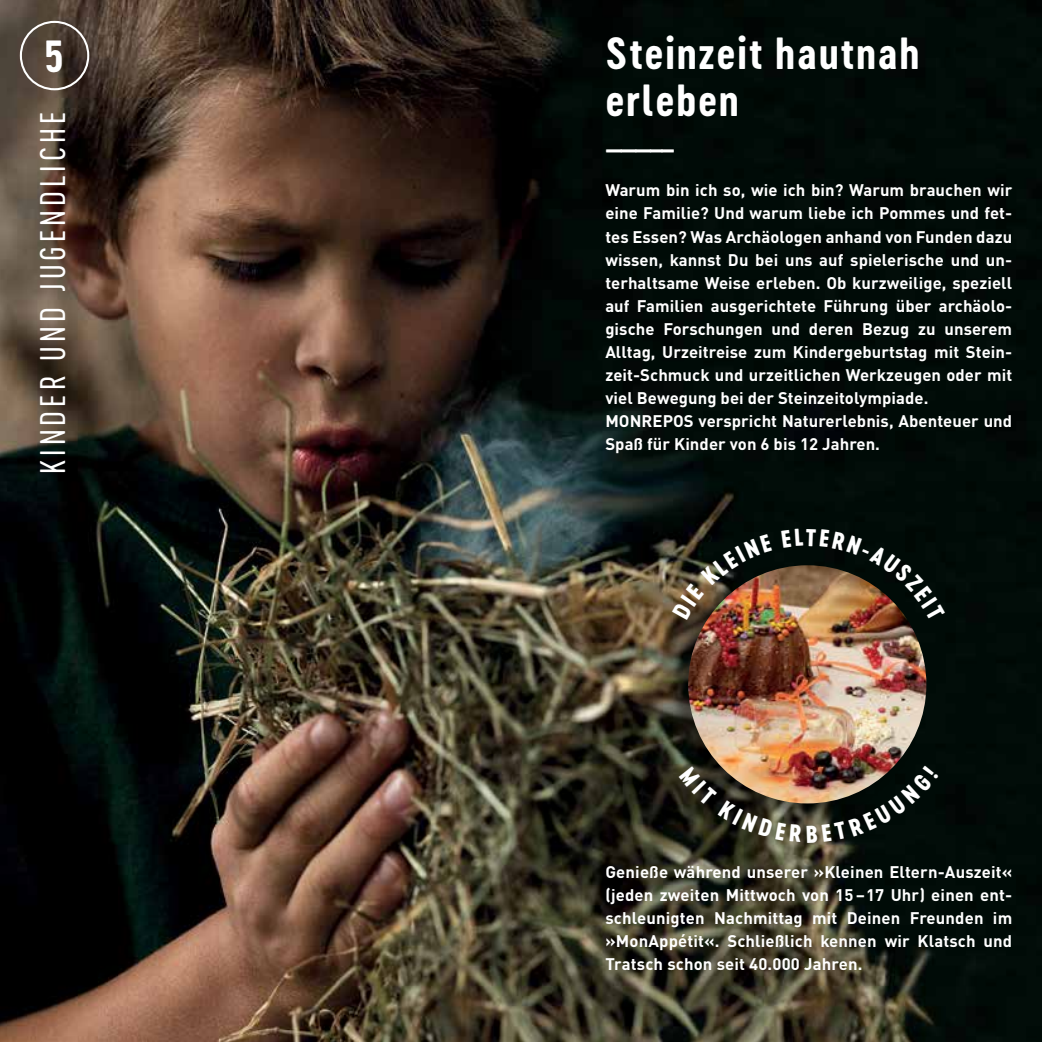
<style>
.page{position:relative;width:1042px;height:1042px;background:#fff}
.page>*{position:absolute;margin:0;border:0;box-sizing:border-box;transform-origin:0 0}
.t1{font:42px/46.2px "Cervo Neue Bold Neue";letter-spacing:.04em;color:#fff}
.t2{font:33.25px "Cervo Neue Light Neue";letter-spacing:.12em;color:#fff}
.t3{font:24.5px "Cervo Neue Black Neue";color:#fff}
.t4{font:700 16.62px/23.1px "DIN Pro";letter-spacing:.005em;color:#fff}
</style>
<div class="page">
<img style="left:0;top:0;width:1042px;height:1042px">
<div style="left:666px;top:564px;width:259px;height:259px;background:#000;opacity:.45"></div>
<img style="left:688px;top:565px;width:238px;height:238px;border-radius:119px">
<div style="left:20px;top:21px;width:69px;height:69px;border:2px solid #fff;border-radius:50%"></div>
<img style="left:679px;top:766px;width:260px;height:76px">
<img style="left:672px;top:534px;width:100px;height:86px">
<img style="left:781px;top:528px;width:164px;height:93px">
<h1 class="t1" style="left:44px;top:33px;width:21px">5</h1>
<h2 class="t2" style="left:31px;top:474px;width:363px;rotate:-90deg">KINDER UND JUGENDLICHE</h2>
<h1 class="t1" style="left:605px;top:30px;width:316px">Steinzeit hautnah erleben</h1>
<h3 class="t3" style="left:605px;top:131px;width:71px">———––</h3>
<p class="t4" style="left:605px;top:178px;width:408px">Warum bin ich so, wie ich bin? Warum brauchen wir eine Familie? Und warum liebe ich Pommes und fet&shy;tes Essen? Was Archäologen anhand von Funden dazu wissen, kannst Du bei uns auf spielerische und un&shy;terhaltsame Weise erleben. Ob kurzweilige, speziell auf Familien ausgerichtete Führung über archäolo&shy;gische Forschungen und deren Bezug zu unserem Alltag, Urzeitreise zum Kindergeburtstag mit Stein&shy;zeit-Schmuck und urzeitlichen Werkzeugen oder mit viel Bewegung bei der Steinzeitolympiade.<br>MONREPOS verspricht Naturerlebnis, Abenteuer und Spaß für Kinder von 6 bis 12 Jahren.</p>
<p class="t4" style="left:605px;top:859px;width:408px;text-align:justify">Genieße während unserer »Kleinen Eltern-Auszeit« (jeden zweiten Mittwoch von 15–17 Uhr) einen ent&shy;schleunigten Nachmittag mit Deinen Freunden im »MonAppétit«. Schließlich kennen wir Klatsch und Tratsch schon seit 40.000 Jahren.</p>
</div>
